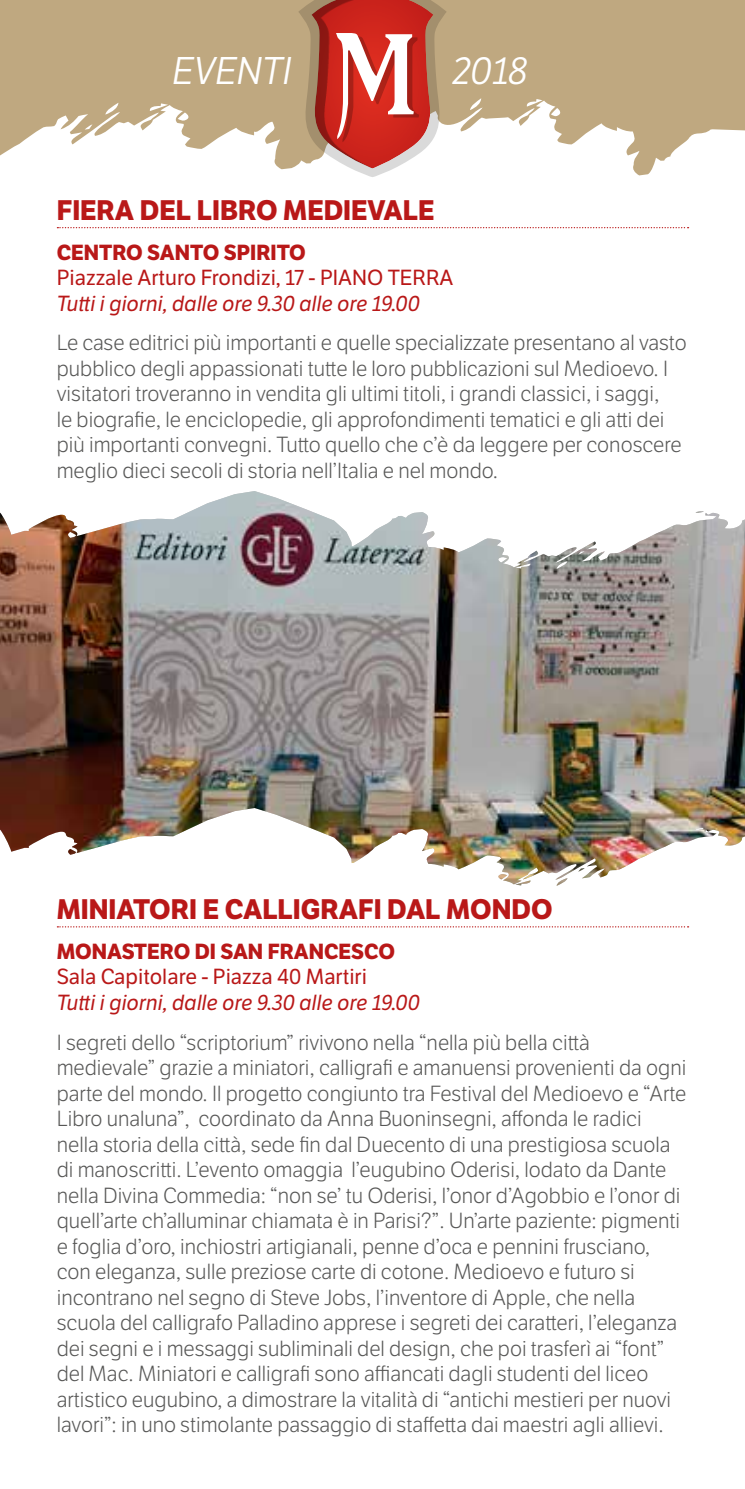
<style>
.page{position:relative;width:745px;height:1489px;background:#fff}
.page>*{position:absolute;margin:0;border:0;box-sizing:border-box;transform-origin:0 0}
.t1{font:italic 37.5px "LFT Etica";color:#fff}
.t2{font:700 27.5px "LFT Etica";color:#b91818}
.t3{font:300 21.25px/25.5px "LFT Etica";color:#575756}
.t4{font:italic 21.25px "LFT Etica";color:#b91818}
.t5{font:21.25px "LFT Etica";color:#b91818}
.t6{font:700 21.25px "LFT Etica";color:#b91818}
</style>
<div class="page">
<svg style="left:0;top:0;width:744px;height:175px;fill:#bfa880"></svg>
<svg style="left:57px;top:227px;width:631px;height:1px"></svg>
<svg style="left:57px;top:926px;width:631px;height:1px"></svg>
<img style="left:236px;top:491px;width:508px;height:394px">
<img style="left:0;top:494px;width:716px;height:390px">
<svg style="left:298px;top:0;width:148px;height:177px"></svg>
<h1 class="t1" style="left:172px;top:49px;width:121px">EVENTI</h1>
<h1 class="t1" style="left:452px;top:49px;width:77px">2018</h1>
<p class="t2" style="left:57px;top:193px;width:379px">FIERA DEL LIBRO MEDIEVALE</p>
<p class="t6" style="left:57px;top:239px;width:250px">CENTRO SANTO SPIRITO</p>
<p class="t5" style="left:57px;top:265px;width:398px">Piazzale Arturo Frondizi, 17 - PIANO TERRA</p>
<p class="t4" style="left:57px;top:290px;width:365px">Tutti i giorni, dalle ore 9.30 alle ore 19.00</p>
<p class="t3" style="left:57px;top:331px;width:631px">Le case editrici più importanti e quelle specializzate presentano al vasto pubblico degli appassionati tutte le loro pubblicazioni sul Medioevo. I visitatori troveranno in vendita gli ultimi titoli, i grandi classici, i saggi,<br>le biografie, le enciclopedie, gli approfondimenti tematici e gli atti dei più importanti convegni. Tutto quello che c’è da leggere per conoscere meglio dieci secoli di storia nell’Italia e nel mondo.</p>
<p class="t2" style="left:57px;top:892px;width:497px">MINIATORI E CALLIGRAFI DAL MONDO</p>
<p class="t6" style="left:57px;top:938px;width:339px">MONASTERO DI SAN FRANCESCO</p>
<p class="t5" style="left:57px;top:964px;width:311px">Sala Capitolare - Piazza 40 Martiri</p>
<p class="t4" style="left:57px;top:989px;width:365px">Tutti i giorni, dalle ore 9.30 alle ore 19.00</p>
<p class="t3" style="left:57px;top:1029px;width:630px">I segreti dello “scriptorium” rivivono nella “nella più bella città medievale” grazie a miniatori, calligrafi e amanuensi provenienti da ogni parte del mondo. Il progetto congiunto tra Festival del Medioevo e “Arte Libro unaluna”, coordinato da Anna Buoninsegni, affonda le radici nella storia della città, sede fin dal Duecento di una prestigiosa scuola di manoscritti. L’evento omaggia l’eugubino Oderisi, lodato da Dante nella Divina Commedia: “non se’ tu Oderisi, l’onor d’Agobbio e l’onor di quell’arte ch’alluminar chiamata è in Parisi?”. Un’arte paziente: pigmenti e foglia d’oro, inchiostri artigianali, penne d’oca e pennini frusciano, con eleganza, sulle preziose carte di cotone. Medioevo e futuro si incontrano nel segno di Steve Jobs, l’inventore di Apple, che nella scuola del calligrafo Palladino apprese i segreti dei caratteri, l’eleganza dei segni e i messaggi subliminali del design, che poi trasferì ai “font” del Mac. Miniatori e calligrafi sono affiancati dagli studenti del liceo artistico eugubino, a dimostrare la vitalità di “antichi mestieri per nuovi lavori”: in uno stimolante passaggio di staffetta dai maestri agli allievi.</p>
</div>
